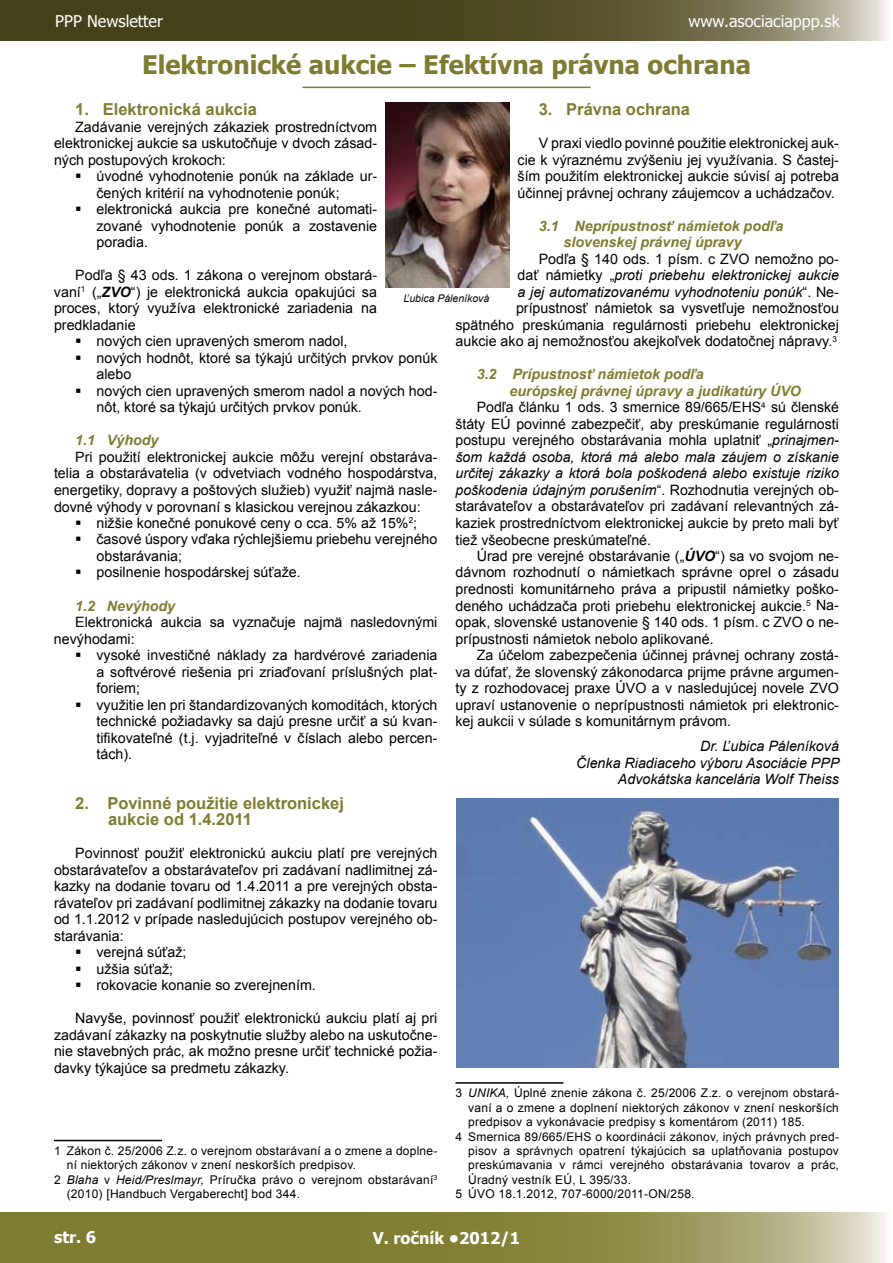
<style>
.page{position:relative;width:893px;height:1263px;background:#fff}
.page>*{position:absolute;margin:0;border:0;box-sizing:border-box;transform-origin:0 0}
.t1{font:700 25.5px "Tahoma";color:#7e7c31}
.t2{font:700 16.5px/16.5px "Arial";color:#7e7c31}
.t3{font:16.2px "Tahoma";color:#fff}
.t4{font:700 16.2px "Tahoma";color:#fff}
.t5{font:14.25px/16.5px "Arial";color:#000;text-align:justify}
.t6{font:italic 14.25px/16.5px "Arial";color:#000;text-align:right}
.t7{font:italic 700 14.25px/16.5px "Arial";color:#7e7c31}
.t8{font:12px "Arial";letter-spacing:.02em;color:#000}
.t9{font:italic 10.5px "Arial";color:#000}
.s1{font-weight:700;font-style:italic}
.s2{font-style:italic}
.s3{font-style:normal}
</style>
<div class="page">
<svg style="left:0;top:1213px;width:887px;height:50px;background:#908d4c"></svg>
<svg style="left:0;top:0;width:886px;height:40px;background:#5f5935"></svg>
<hr style="left:302px;top:87px;width:288px;height:1px;background:#7e7c31">
<hr style="left:54px;top:1140px;width:108px;height:1px;background:#000">
<hr style="left:455px;top:1082px;width:108px;height:2px;background:#000">
<img style="left:386px;top:103px;width:123px;height:184px">
<img style="left:456px;top:799px;width:383px;height:268px">
<p class="t3" style="left:55px;top:10px;width:109px">PPP Newsletter</p>
<p class="t3" style="left:689px;top:10px;width:153px">www.asociaciappp.sk</p>
<h1 class="t1" style="left:142px;top:46px;width:610px">Elektronické aukcie – Efektívna právna ochrana</h1>
<p class="t2" style="left:75px;top:102px;width:183px">1. Elektronická aukcia</p>
<p class="t5" style="left:54px;top:119px;width:325px;text-indent:21px">Zadávanie verejných zákaziek prostredníctvom elektronickej aukcie sa uskutočňuje v dvoch zásad&shy;ných postupových krokoch:</p>
<p class="t5" style="left:97px;top:168px;width:282px;text-indent:-21px">▪ úvodné vyhodnotenie ponúk na základe ur&shy;čených kritérií na vyhodnotenie ponúk;</p>
<p class="t5" style="left:97px;top:201px;width:282px;text-indent:-21px">▪ elektronická aukcia pre konečné automati&shy;zované vyhodnotenie ponúk a zostavenie poradia.</p>
<p class="t5" style="left:54px;top:267px;width:325px;text-indent:21px">Podľa § 43 ods. 1 zákona o verejnom obstará&shy;vaní<sup>1</sup> („<span class="s1">ZVO</span>“) je elektronická aukcia opakujúci sa proces, ktorý využíva elektronické zariadenia na predkladanie</p>
<p class="t5" style="left:75px;top:333px;width:274px">▪ nových cien upravených smerom nadol,</p>
<p class="t5" style="left:97px;top:350px;width:342px;text-indent:-21px">▪ nových hodnôt, ktoré sa týkajú určitých prvkov ponúk alebo</p>
<p class="t5" style="left:97px;top:383px;width:342px;text-indent:-21px">▪ nových cien upravených smerom nadol a nových hod&shy;nôt, ktoré sa týkajú určitých prvkov ponúk.</p>
<p class="t7" style="left:75px;top:433px;width:85px">1.1 Výhody</p>
<p class="t5" style="left:54px;top:449px;width:385px;text-indent:21px">Pri použití elektronickej aukcie môžu verejní obstaráva&shy;telia a obstarávatelia (v odvetviach vodného hospodárstva, energetiky, dopravy a poštových služieb) využiť najmä nasle&shy;dovné výhody v porovnaní s klasickou verejnou zákazkou:</p>
<p class="t5" style="left:75px;top:515px;width:343px">▪ nižšie konečné ponukové ceny o cca. 5% až 15%<sup>2</sup>;</p>
<p class="t5" style="left:97px;top:531px;width:342px;text-indent:-21px">▪ časové úspory vďaka rýchlejšiemu priebehu verejného obstarávania;</p>
<p class="t5" style="left:75px;top:564px;width:227px">▪ posilnenie hospodárskej súťaže.</p>
<p class="t7" style="left:75px;top:598px;width:101px">1.2 Nevýhody</p>
<p class="t5" style="left:54px;top:614px;width:385px;text-indent:21px">Elektronická aukcia sa vyznačuje najmä nasledovnými nevýhodami:</p>
<p class="t5" style="left:97px;top:647px;width:342px;text-indent:-21px">▪ vysoké investičné náklady za hardvérové zariadenia a softvérové riešenia pri zriaďovaní príslušných plat&shy;foriem;</p>
<p class="t5" style="left:97px;top:696px;width:342px;text-indent:-21px">▪ využitie len pri štandardizovaných komoditách, ktorých technické požiadavky sa dajú presne určiť a sú kvan&shy;tifikovateľné (t.j. vyjadriteľné v číslach alebo percen&shy;tách).</p>
<p class="t2" style="left:108px;top:795px;width:237px;text-indent:-33px">2. Povinné použitie elektronickej aukcie od 1.4.2011</p>
<p class="t5" style="left:54px;top:845px;width:385px;text-indent:21px">Povinnosť použiť elektronickú aukciu platí pre verejných obstarávateľov a obstarávateľov pri zadávaní nadlimitnej zá&shy;kazky na dodanie tovaru od 1.4.2011 a pre verejných obsta&shy;rávateľov pri zadávaní podlimitnej zákazky na dodanie tovaru od 1.1.2012 v prípade nasledujúcich postupov verejného ob&shy;starávania:</p>
<p class="t5" style="left:75px;top:944px;width:113px">▪ verejná súťaž;</p>
<p class="t5" style="left:75px;top:960px;width:99px">▪ užšia súťaž;</p>
<p class="t5" style="left:75px;top:977px;width:242px">▪ rokovacie konanie so zverejnením.</p>
<p class="t5" style="left:54px;top:1010px;width:385px;text-indent:21px">Navyše, povinnosť použiť elektronickú aukciu platí aj pri zadávaní zákazky na poskytnutie služby alebo na uskutočne&shy;nie stavebných prác, ak možno presne určiť technické požia&shy;davky týkajúce sa predmetu zákazky.</p>
<p class="t2" style="left:539px;top:102px;width:153px">3. Právna ochrana</p>
<p class="t5" style="left:518px;top:135px;width:323px;text-indent:21px">V praxi viedlo povinné použitie elektronickej auk&shy;cie k výraznému zvýšeniu jej využívania. S častej&shy;ším použitím elektronickej aukcie súvisí aj potreba účinnej právnej ochrany záujemcov a uchádzačov.</p>
<p class="t7" style="left:563px;top:218px;width:221px;text-indent:-25px">3.1 Neprípustnosť námietok podľa slovenskej právnej úpravy</p>
<p class="t5" style="left:455px;top:251px;width:385px;text-align:right">Podľa § 140 ods. 1 písm. c ZVO nemožno po-<br>dať námietky „<span class="s2">proti priebehu elektronickej aukcie<br>a jej automatizovanému vyhodnoteniu ponúk</span>“. Ne&shy;prípustnosť námietok sa vysvetľuje nemožnosťou spätného preskúmania regulárnosti priebehu elektronickej aukcie ako aj nemožnosťou akejkoľvek dodatočnej nápravy.<sup>3</sup></p>
<p class="t7" style="left:477px;top:367px;width:229px">3.2 Prípustnosť námietok podľa</p>
<p class="t7" style="left:509px;top:383px;width:293px">európskej právnej úpravy a judikatúry ÚVO</p>
<p class="t5" style="left:477px;top:399px;width:364px">Podľa článku 1 ods. 3 smernice 89/665/EHS<sup>4</sup> sú členské</p>
<p class="t5" style="left:455px;top:416px;width:385px">štáty EÚ povinné zabezpečiť, aby preskúmanie regulárnosti</p>
<p class="t5" style="left:455px;top:432px;width:385px">postupu verejného obstarávania mohla uplatniť „<span class="s2">prinajmen-</span></p>
<p class="t6" style="left:455px;top:449px;width:385px">šom každá osoba, ktorá má alebo mala záujem o získanie</p>
<p class="t6" style="left:455px;top:465px;width:385px">určitej zákazky a ktorá bola poškodená alebo existuje riziko</p>
<p class="t6" style="left:455px;top:482px;width:385px">poškodenia údajným porušením<span class="s3">“. Rozhodnutia verejných ob-</span></p>
<p class="t5" style="left:455px;top:498px;width:385px">starávateľov a obstarávateľov pri zadávaní relevantných zá-</p>
<p class="t5" style="left:455px;top:515px;width:385px">kaziek prostredníctvom elektronickej aukcie by preto mali byť</p>
<p class="t5" style="left:455px;top:531px;width:197px">tiež všeobecne preskúmateľné.</p>
<p class="t5" style="left:477px;top:548px;width:364px">Úrad pre verejné obstarávanie („<span class="s1">ÚVO</span>“) sa vo svojom ne-</p>
<p class="t5" style="left:455px;top:564px;width:385px">dávnom rozhodnutí o námietkach správne oprel o zásadu</p>
<p class="t5" style="left:455px;top:581px;width:385px">prednosti komunitárneho práva a pripustil námietky poško-</p>
<p class="t5" style="left:455px;top:597px;width:385px">deného uchádzača proti priebehu elektronickej aukcie.<sup>5</sup> Na-</p>
<p class="t5" style="left:455px;top:614px;width:385px">opak, slovenské ustanovenie § 140 ods. 1 písm. c ZVO o ne-</p>
<p class="t5" style="left:455px;top:630px;width:260px">prípustnosti námietok nebolo aplikované.</p>
<p class="t5" style="left:477px;top:647px;width:364px">Za účelom zabezpečenia účinnej právnej ochrany zostá-</p>
<p class="t5" style="left:455px;top:663px;width:385px">va dúfať, že slovenský zákonodarca prijme právne argumen-</p>
<p class="t5" style="left:455px;top:680px;width:385px">ty z rozhodovacej praxe ÚVO a v nasledujúcej novele ZVO</p>
<p class="t5" style="left:455px;top:696px;width:385px">upraví ustanovenie o neprípustnosti námietok pri elektronic-</p>
<p class="t5" style="left:455px;top:713px;width:277px">kej aukcii v súlade s komunitárnym právom.</p>
<p class="t6" style="left:576px;top:738px;width:265px">Dr. Ľubica Páleníková<br>Členka Riadiaceho výboru Asociácie PPP<br>Advokátska kancelária Wolf Theiss</p>
<p class="t9" style="left:404px;top:291px;width:87px">Ľubica Páleníková</p>
<p class="t8" style="left:54px;top:1143px;width:385px">1 Zákon č. 25/2006 Z.z. o verejnom obstarávaní a o zmene a doplne-</p>
<p class="t8" style="left:67px;top:1157px;width:291px">ní niektorých zákonov v znení neskorších predpisov.</p>
<p class="t8" style="left:54px;top:1172px;width:385px">2 <span class="s2">Blaha</span> v <span class="s2">Heid/Preslmayr,</span> Príručka právo o verejnom obstarávaní<sup>3</sup></p>
<p class="t8" style="left:67px;top:1186px;width:235px">(2010) [Handbuch Vergaberecht] bod 344.</p>
<p class="t8" style="left:455px;top:1085px;width:385px">3 <span class="s2">UNIKA,</span> Úplné znenie zákona č. 25/2006 Z.z. o verejnom obstará-</p>
<p class="t8" style="left:468px;top:1100px;width:372px">vaní a o zmene a doplnení niektorých zákonov v znení neskorších</p>
<p class="t8" style="left:468px;top:1114px;width:338px">predpisov a vykonávacie predpisy s komentárom (2011) 185.</p>
<p class="t8" style="left:455px;top:1128px;width:385px">4 Smernica 89/665/EHS o koordinácii zákonov, iných právnych pred-</p>
<p class="t8" style="left:468px;top:1143px;width:372px">pisov a správnych opatrení týkajúcich sa uplatňovania postupov</p>
<p class="t8" style="left:468px;top:1157px;width:372px">preskúmavania v rámci verejného obstarávania tovarov a prác,</p>
<p class="t8" style="left:468px;top:1172px;width:164px">Úradný vestník EÚ, L 395/33.</p>
<p class="t8" style="left:455px;top:1186px;width:241px">5 ÚVO 18.1.2012, 707-6000/2011-ON/258.</p>
<p class="t4" style="left:54px;top:1226px;width:44px">str. 6</p>
<p class="t4" style="left:373px;top:1226px;width:149px">V. ročník •2012/1</p>
</div>
